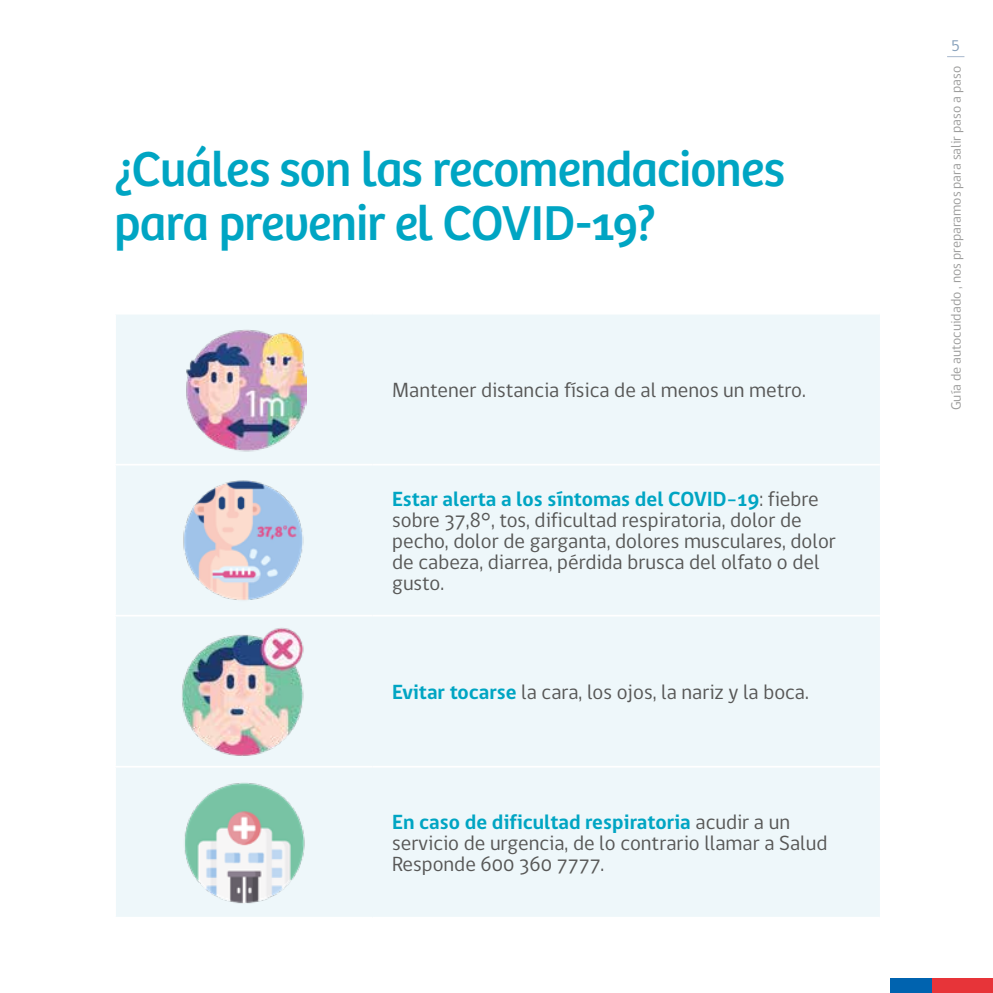
<style>
.page{position:relative;width:993px;height:993px;background:#fff}
.page>*{position:absolute;margin:0;border:0;box-sizing:border-box;transform-origin:0 0}
.t1{font:50.75px/54.2px "Bree";letter-spacing:-.02em;color:#00a5c3}
.t2{font:21px/21px "gob CL";color:#575756}
.t3{font:15.75px "gob CL";color:#859fba}
.t4{font:14px "gob CL";color:#9d9d9c}
.s1{font-weight:700;color:#00a5c3}
</style>
<div class="page">
<svg style="left:947px;top:56px;width:17px;height:1px"></svg>
<div style="left:889px;top:977px;width:43px;height:15px;background:#0063af"></div>
<div style="left:932px;top:977px;width:60px;height:15px;background:#e73439"></div>
<div style="left:116px;top:315px;width:763px;height:601px;background:#eef7fa"></div>
<hr style="left:114px;top:463px;width:258px;height:2px;background:#fff">
<hr style="left:372px;top:463px;width:507px;height:2px;background:#fff">
<hr style="left:114px;top:614px;width:258px;height:2px;background:#fff">
<hr style="left:372px;top:614px;width:507px;height:2px;background:#fff">
<hr style="left:114px;top:765px;width:258px;height:2px;background:#fff">
<hr style="left:372px;top:765px;width:507px;height:2px;background:#fff">
<img style="left:181px;top:323px;width:126px;height:131px">
<img style="left:180px;top:474px;width:127px;height:131px">
<img style="left:181px;top:625px;width:126px;height:131px">
<img style="left:180px;top:776px;width:127px;height:131px">
<h1 class="t1" style="left:114px;top:142px;width:672px">¿Cuáles son las recomendaciones para prevenir el COVID-19?</h1>
<p class="t2" style="left:392px;top:380px;width:415px">Mantener distancia física de al menos un metro.</p>
<p class="t2" style="left:392px;top:489px;width:445px"><span class="s1">Estar alerta a los síntomas del COVID-19</span>: fiebre sobre 37,8°, tos, dificultad respiratoria, dolor de pecho, dolor de garganta, dolores musculares, dolor de cabeza, diarrea, pérdida brusca del olfato o del gusto.</p>
<p class="t2" style="left:392px;top:681px;width:418px"><span class="s1">Evitar tocarse</span> la cara, los ojos, la nariz y la boca.</p>
<p class="t2" style="left:392px;top:811px;width:436px"><span class="s1">En caso de dificultad respiratoria</span> acudir a un servicio de urgencia, de lo contrario llamar a Salud<br>Responde 600 360 7777.</p>
<p class="t3" style="left:951px;top:35px;width:10px">5</p>
<p class="t4" style="left:946px;top:410px;width:345px;rotate:-90deg">Guía de autocuidado , nos preparamos para salir paso a paso</p>
</div>
